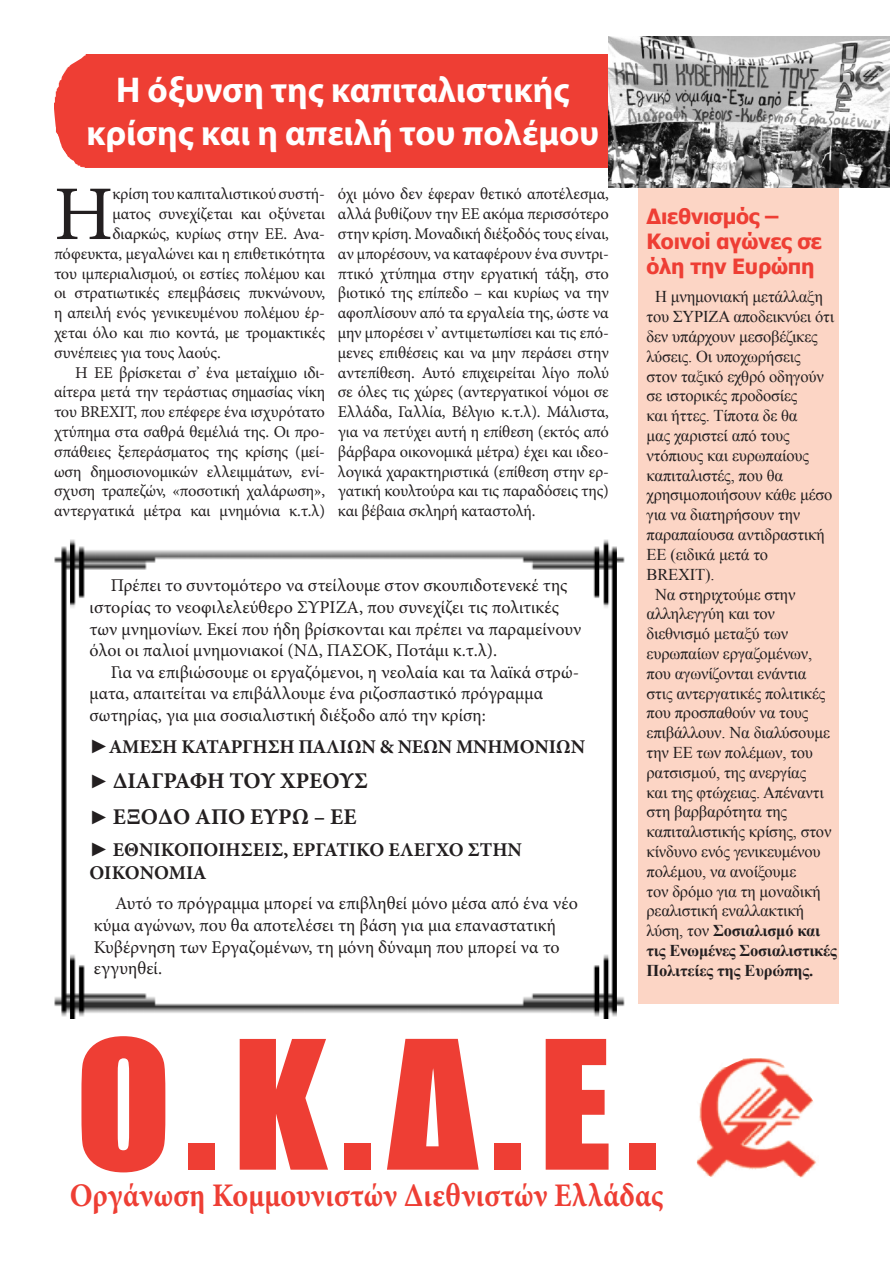
<style>
.page{position:relative;width:893px;height:1263px;background:#fff}
.page>*{position:absolute;margin:0;border:0;box-sizing:border-box;transform-origin:0 0}
.t1{font:165.3px "Impact";color:#ee3e34;scale:1.07 1}
.t2{font:77.4px "Minion Pro";color:#231f20}
.t3{font:700 36px/43.2px "Myriad Pro";color:#fff;text-align:center}
.t4{font:700 33px "Minion Pro";letter-spacing:.005em;color:#ee3e34;scale:.91 1}
.t5{font:700 22.5px "Minion Pro";color:#231f20}
.t6{font:700 21px/25.2px "Tahoma";letter-spacing:-.01em;color:#ee3e34}
.t7{font:700 19.5px/23.4px "Minion Pro";letter-spacing:-.01em;color:#231f20}
.t8{font:18px/21.6px "Minion Pro";color:#231f20}
.t9{font:16.5px/19.8px "Minion Pro";letter-spacing:-.01em;color:#231f20;text-align:justify}
.t10{font:16.5px/19.8px "Times New Roman";letter-spacing:-.01em;color:#231f20}
.s1{font-family:"Times New Roman";font-weight:400}
.s2{font-family:"Times New Roman";font-weight:400;font-size:19.5px}
.s3{font-weight:700}
</style>
<div class="page">
<div style="left:638px;top:54px;width:201px;height:949px;background:#fcd5c5"></div>
<div style="left:54px;top:54px;width:555px;height:114px;background:#ee3e34"></div>
<img style="left:54px;top:539px;width:571px;height:477px">
<img style="left:696px;top:1058px;width:121px;height:120px">
<svg style="left:62px;top:985px;width:611px;height:34px"></svg>
<img style="left:609px;top:36px;width:281px;height:151px">
<p class="t3" style="left:86px;top:67px;width:514px">Η όξυνση της καπιταλιστικής κρίσης και η απειλή του πολέμου</p>
<p class="t2" style="left:54px;top:162px;width:61px">Η</p>
<p class="t9" style="left:113px;top:184px;width:214px">κρίση του καπιταλιστικού συστή-</p>
<p class="t9" style="left:113px;top:204px;width:214px">ματος συνεχίζεται και οξύνεται</p>
<p class="t9" style="left:113px;top:224px;width:214px">διαρκώς, κυρίως στην ΕΕ. Ανα-</p>
<p class="t9" style="left:54px;top:244px;width:273px">πόφευκτα, μεγαλώνει και η επιθετικότητα</p>
<p class="t9" style="left:54px;top:264px;width:273px">του ιμπεριαλισμού, οι εστίες πολέμου και</p>
<p class="t9" style="left:54px;top:283px;width:273px">οι στρατιωτικές επεμβάσεις πυκνώνουν,</p>
<p class="t9" style="left:54px;top:303px;width:273px">η απειλή ενός γενικευμένου πολέμου έρ-</p>
<p class="t9" style="left:54px;top:323px;width:273px">χεται όλο και πιο κοντά, με τρομακτικές</p>
<p class="t9" style="left:54px;top:343px;width:168px">συνέπειες για τους λαούς.</p>
<p class="t9" style="left:54px;top:363px;width:273px;text-indent:21px">Η ΕΕ βρίσκεται σ’ ένα μεταίχμιο ιδι&shy;αίτερα μετά την τεράστιας σημασίας νίκη του BREXIT, που επέφερε ένα ισχυρότατο χτύπημα στα σαθρά θεμέλιά της. Οι προ&shy;σπάθειες ξεπεράσματος της κρίσης (μεί&shy;ωση δημοσιονομικών ελλειμμάτων, ενί&shy;σχυση τραπεζών, «ποσοτική χαλάρωση», αντεργατικά μέτρα και μνημόνια κ.τ.λ)</p>
<p class="t9" style="left:338px;top:184px;width:273px">όχι μόνο δεν έφεραν θετικό αποτέλεσμα, αλλά βυθίζουν την ΕΕ ακόμα περισσότερο στην κρίση. Μοναδική διέξοδός τους είναι, αν μπορέσουν, να καταφέρουν ένα συντρι&shy;πτικό χτύπημα στην εργατική τάξη, στο βιοτικό της επίπεδο – και κυρίως να την αφοπλίσουν από τα εργαλεία της, ώστε να μην μπορέσει ν’ αντιμετωπίσει και τις επό&shy;μενες επιθέσεις και να μην περάσει στην αντεπίθεση. Αυτό επιχειρείται λίγο πολύ σε όλες τις χώρες (αντεργατικοί νόμοι σε Ελλάδα, Γαλλία, Βέλγιο κ.τ.λ). Μάλιστα, για να πετύχει αυτή η επίθεση (εκτός από βάρβαρα οικονομικά μέτρα) έχει και ιδεο&shy;λογικά χαρακτηριστικά (επίθεση στην ερ&shy;γατική κουλτούρα και τις παραδόσεις της) και βέβαια σκληρή καταστολή.</p>
<p class="t8" style="left:90px;top:575px;width:493px;text-indent:21px">Πρέπει το συντομότερο να στείλουμε στον σκουπιδοτενεκέ της ιστορίας το νεοφιλελεύθερο ΣΥΡΙΖΑ, που συνεχίζει τις πολιτικές των μνημονίων. Εκεί που ήδη βρίσκονται και πρέπει να παραμείνουν όλοι οι παλιοί μνημονιακοί (ΝΔ, ΠΑΣΟΚ, Ποτάμι κ.τ.λ).</p>
<p class="t8" style="left:90px;top:661px;width:491px;text-indent:21px">Για να επιβιώσουμε οι εργαζόμενοι, η νεολαία και τα λαϊκά στρώ&shy;ματα, απαιτείται να επιβάλλουμε ένα ριζοσπαστικό πρόγραμμα σωτηρίας, για μια σοσιαλιστική διέξοδο από την κρίση:</p>
<p class="t7" style="left:90px;top:735px;width:497px"><span class="s1">►</span>ΑΜΕΣΗ ΚΑΤΑΡΓΗΣΗ ΠΑΛΙΩΝ &amp; ΝΕΩΝ ΜΝΗΜΟΝΙΩΝ</p>
<p class="t5" style="left:90px;top:765px;width:280px"><span class="s2">►</span> ΔΙΑΓΡΑΦΗ ΤΟΥ ΧΡΕΟΥΣ</p>
<p class="t5" style="left:90px;top:801px;width:268px"><span class="s2">►</span> ΕΞΟΔΟ ΑΠΟ ΕΥΡΩ – ΕΕ</p>
<p class="t7" style="left:90px;top:838px;width:434px"><span class="s1">►</span> ΕΘΝΙΚΟΠΟΙΗΣΕΙΣ, ΕΡΓΑΤΙΚΟ ΕΛΕΓΧΟ ΣΤΗΝ<br>ΟΙΚΟΝΟΜΙΑ</p>
<p class="t8" style="left:94px;top:893px;width:485px;text-indent:21px">Αυτό το πρόγραμμα μπορεί να επιβληθεί μόνο μέσα από ένα νέο κύμα αγώνων, που θα αποτελέσει τη βάση για μια επαναστατική Κυβέρνηση των Εργαζομένων, τη μόνη δύναμη που μπορεί να το εγγυηθεί.</p>
<p class="t6" style="left:647px;top:202px;width:134px">Διεθνισμός –</p>
<p class="t6" style="left:647px;top:227px;width:177px">Κοινοί αγώνες σε όλη την Ευρώπη</p>
<p class="t10" style="left:647px;top:287px;width:189px;text-indent:9px">Η μνημονιακή μετάλλαξη του ΣΥΡΙΖΑ αποδεικνύει ότι δεν υπάρχουν μεσοβέζικες λύσεις. Οι υποχωρήσεις στον ταξικό εχθρό οδηγούν σε ιστορικές προδοσίες<br>και ήττες. Τίποτα δε θα<br>μας χαριστεί από τους ντόπιους και ευρωπαίους καπιταλιστές, που θα χρησιμοποιήσουν κάθε μέσο για να διατηρήσουν την παραπαίουσα αντιδραστική<br>ΕΕ (ειδικά μετά το<br>BREXIT).</p>
<p class="t10" style="left:647px;top:584px;width:192px;text-indent:9px">Να στηριχτούμε στην αλληλεγγύη και τον διεθνισμό μεταξύ των ευρωπαίων εργαζομένων, που αγωνίζονται ενάντια<br>στις αντεργατικές πολιτικές που προσπαθούν να τους επιβάλλουν. Να διαλύσουμε την ΕΕ των πολέμων, του ρατσισμού, της ανεργίας<br>και της φτώχειας. Απέναντι στη βαρβαρότητα της καπιταλιστικής κρίσης, στον κίνδυνο ενός γενικευμένου πολέμου, να ανοίξουμε<br>τον δρόμο για τη μοναδική ρεαλιστική εναλλακτική λύση, τον <span class="s3">Σοσιαλισμό και τις Ενωμένες Σοσιαλιστικές<br>Πολιτείες της Ευρώπης.</span></p>
<p class="t1" style="left:75px;top:976px;width:547px">Ο.Κ.Δ.Ε.</p>
<p class="t4" style="left:70px;top:1172px;width:654px">Οργάνωση Κομμουνιστών Διεθνιστών Ελλάδας</p>
</div>
